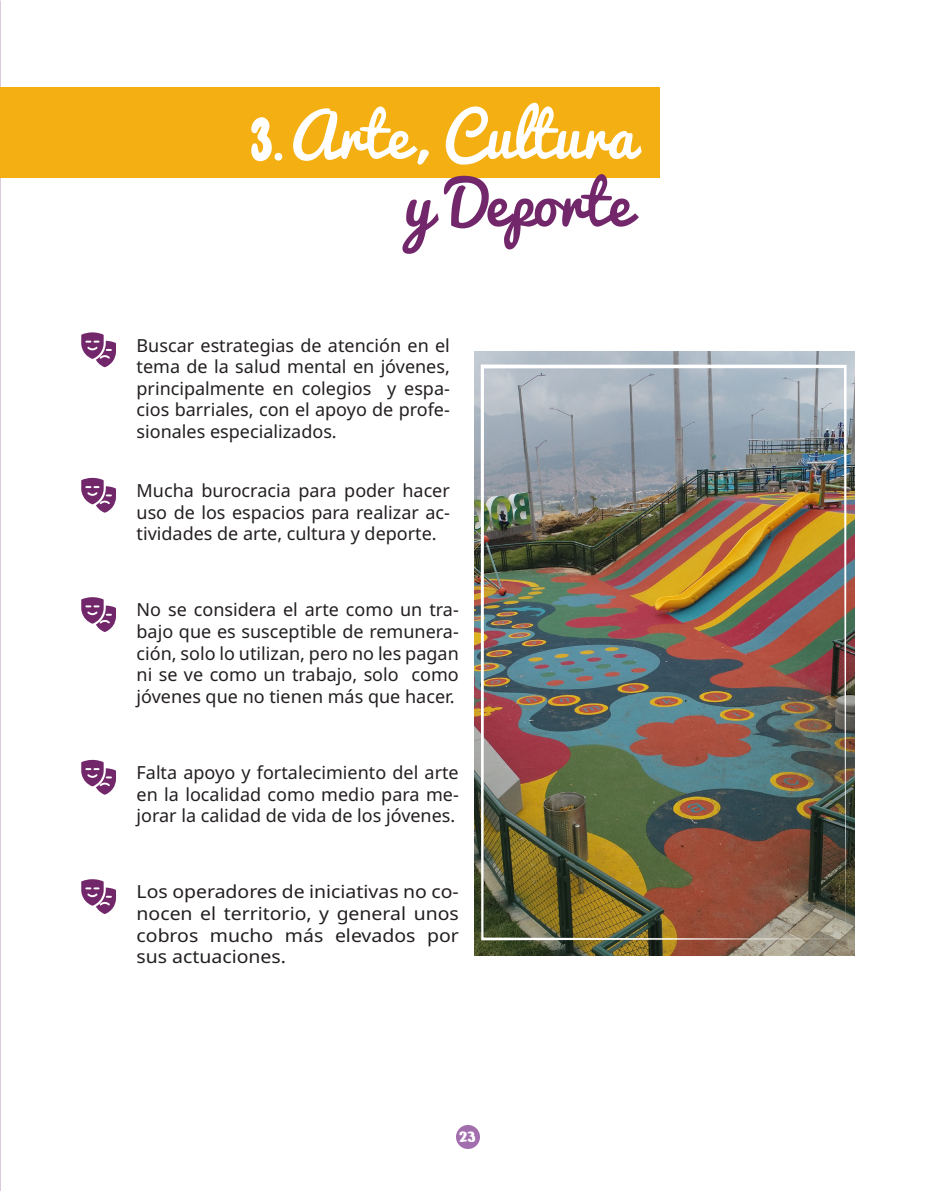
<style>
.page{position:relative;width:936px;height:1191px;background:#fff}
.page>*{position:absolute;margin:0;border:0;box-sizing:border-box;transform-origin:0 0}
.t1{font:60px "Pacifico";color:#fff}
.t2{font:60px "Pacifico";color:#73276b}
.t3{font:18px/21.6px "Noto Sans";color:#231f20;text-align:justify}
.t4{font:18px/21.6px "Noto Sans";color:#231f20;text-align:justify;scale:1.08 1}
.t5{font:18px "Nerko One";color:#fff}
.s1{font-family:"Blueberry Days"}
</style>
<div class="page">
<div style="left:456px;top:1125px;width:24px;height:24px;background:#a36eae;border-radius:50%"></div>
<div style="left:0;top:87px;width:659px;height:91px;background:#f4af13"></div>
<svg style="left:81px;top:332px;width:35px;height:35px"></svg>
<svg style="left:81px;top:478px;width:35px;height:34px"></svg>
<svg style="left:81px;top:597px;width:35px;height:35px"></svg>
<svg style="left:81px;top:760px;width:35px;height:34px"></svg>
<svg style="left:81px;top:879px;width:35px;height:35px"></svg>
<img style="left:475px;top:351px;width:379px;height:604px">
<img style="left:480px;top:364px;width:366px;height:576px">
<p class="t1" style="left:249px;top:103px;width:386px"><span class="s1">3.</span>Arte, Cultura</p>
<p class="t2" style="left:404px;top:171px;width:227px">y Deporte</p>
<p class="t3" style="left:136px;top:335px;width:315px">Buscar estrategias de atención en el tema de la salud mental en jóvenes, principalmente en colegios y espa&shy;cios barriales, con el apoyo de profe&shy;sionales especializados.</p>
<p class="t3" style="left:136px;top:480px;width:315px">Mucha burocracia para poder hacer uso de los espacios para realizar ac&shy;tividades de arte, cultura y deporte.</p>
<p class="t3" style="left:136px;top:599px;width:324px">No se considera el arte como un tra&shy;bajo que es susceptible de remunera&shy;ción, solo lo utilizan, pero no les pagan ni se ve como un trabajo, solo como jóvenes que no tienen más que hacer.</p>
<p class="t3" style="left:136px;top:762px;width:324px">Falta apoyo y fortalecimiento del arte en la localidad como medio para me&shy;jorar la calidad de vida de los jóvenes.</p>
<p class="t4" style="left:136px;top:881px;width:300px">Los operadores de iniciativas no co&shy;nocen el territorio, y general unos cobros mucho más elevados por sus actuaciones.</p>
<p class="t5" style="left:459px;top:1125px;width:18px">23</p>
</div>
